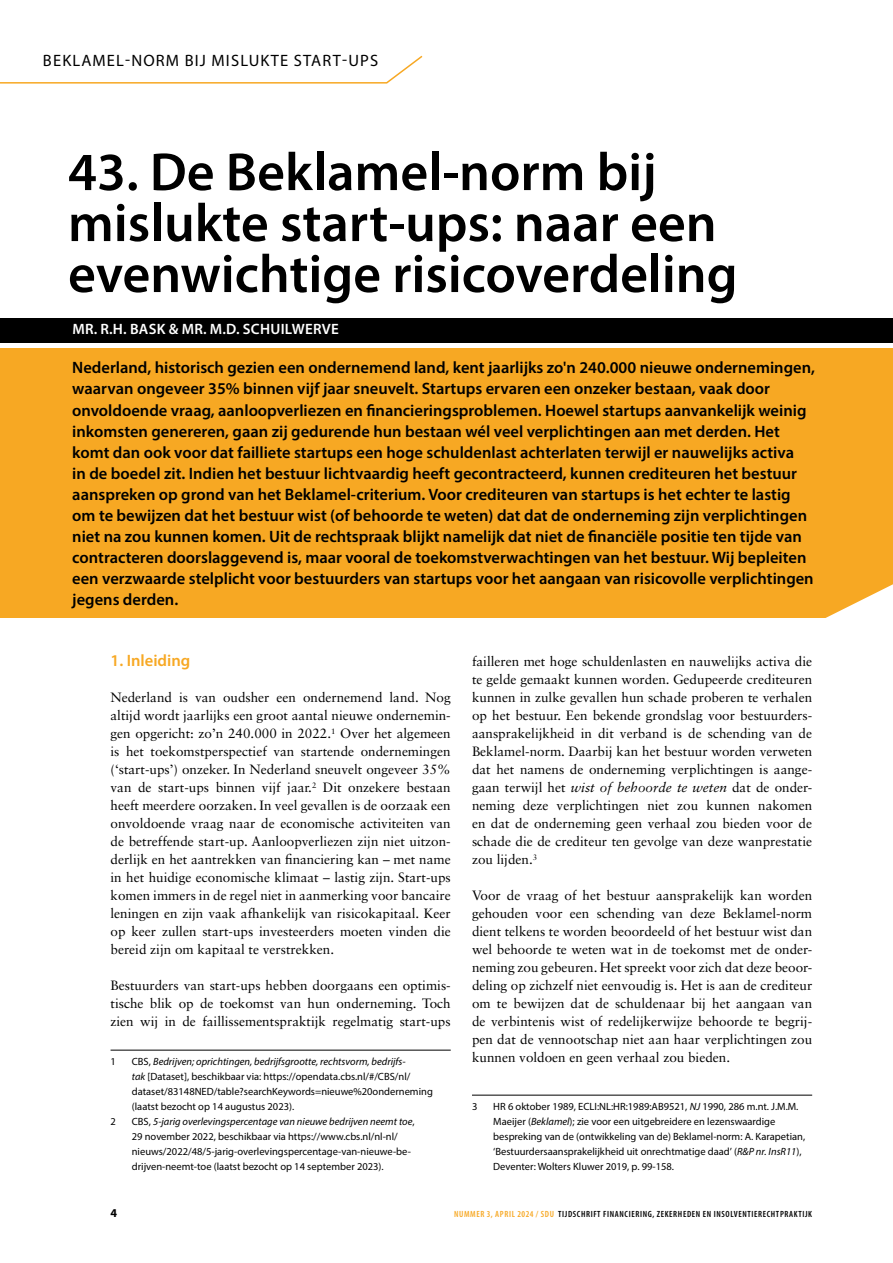
<style>
.page{position:relative;width:893px;height:1263px;background:#fff}
.page>*{position:absolute;margin:0;border:0;box-sizing:border-box;transform-origin:0 0}
.t1{font:600 54px/51px "Myriad Pro";color:#000}
.t2{font:600 16.5px/21px "Myriad Pro";color:#000}
.t3{font:16.5px "Myriad Pro";color:#000}
.t4{font:600 16.5px "Myriad Pro";color:#f7a823}
.t5{font:600 15px "Myriad Pro";letter-spacing:.02em;color:#fff}
.t6{font:13.5px/18px "Sabon LT Std";color:#000;text-align:justify}
.t7{font:700 12px "Myriad Pro";color:#000}
.t8{font:10.5px/15px "Myriad Pro";color:#000}
.t9{font:600 condensed 9px "Myriad Pro";letter-spacing:.07em;color:#000}
.s1{font-style:italic}
.s2{color:#f7a823}
</style>
<div class="page">
<div style="left:0;top:318px;width:893px;height:24px;background:#000"></div>
<svg style="left:0;top:55px;width:423px;height:29px"></svg>
<hr style="left:111px;top:1050px;width:340px;height:1px;background:#000">
<hr style="left:472px;top:1095px;width:340px;height:1px;background:#000">
<div style="left:0;top:348px;width:893px;height:269px;background:#f7a823"></div>
<svg style="left:816px;top:617px;width:77px;height:1px"></svg>
<p class="t3" style="left:43px;top:51px;width:22px">Beklamel</p>
<p class="t3" style="left:125px;top:51px;width:19px">-norm</p>
<p class="t3" style="left:185px;top:51px;width:38px">bij mislukte</p>
<p class="t3" style="left:294px;top:51px;width:11px">start</p>
<p class="t3" style="left:342px;top:51px;width:17px">-ups</p>
<h1 class="t1" style="left:68px;top:145px;width:671px">43. De Beklamel-norm bij mislukte start-ups: naar een evenwichtige risicoverdeling</h1>
<p class="t5" style="left:72px;top:320px;width:268px">MR. R.H. BASK &amp; MR. M.D. SCHUILWERVE</p>
<p class="t2" style="left:72px;top:357px;width:744px">Nederland, historisch gezien een ondernemend land, kent jaarlijks zo'n 240.000 nieuwe ondernemingen, waarvan ongeveer 35% binnen vijf jaar sneuvelt. Startups ervaren een onzeker bestaan, vaak door onvoldoende vraag, aanloopverliezen en financieringsproblemen. Hoewel startups aanvankelijk weinig inkomsten genereren, gaan zij gedurende hun bestaan wél veel verplichtingen aan met derden. Het komt dan ook voor dat failliete startups een hoge schuldenlast achterlaten terwijl er nauwelijks activa<br>in de boedel zit. Indien het bestuur lichtvaardig heeft gecontracteerd, kunnen crediteuren het bestuur aanspreken op grond van het Beklamel-criterium. Voor crediteuren van startups is het echter te lastig om te bewijzen dat het bestuur wist (of behoorde te weten) dat dat de onderneming zijn verplichtingen niet na zou kunnen komen. Uit de rechtspraak blijkt namelijk dat niet de financiële positie ten tijde van contracteren doorslaggevend is, maar vooral de toekomstverwachtingen van het bestuur. Wij bepleiten een verzwaarde stelplicht voor bestuurders van startups voor het aangaan van risicovolle verplichtingen jegens derden.</p>
<p class="t4" style="left:111px;top:650px;width:81px">1. Inleiding</p>
<p class="t6" style="left:111px;top:688px;width:342px">Nederland is van oudsher een ondernemend land. Nog altijd wordt jaarlijks een groot aantal nieuwe ondernemin&shy;gen opgericht: zo’n 240.000 in 2022.<sup>1</sup> Over het algemeen is het toekomstperspectief van startende ondernemingen (‘start-ups’) onzeker. In Nederland sneuvelt ongeveer 35% van de start-ups binnen vijf jaar.<sup>2</sup> Dit onzekere bestaan heeft meerdere oorzaken. In veel gevallen is de oorzaak een onvoldoende vraag naar de economische activiteiten van de betreffende start-up. Aanloopverliezen zijn niet uitzon&shy;derlijk en het aantrekken van financiering kan – met name in het huidige economische klimaat – lastig zijn. Start-ups komen immers in de regel niet in aanmerking voor bancaire leningen en zijn vaak afhankelijk van risicokapitaal. Keer op keer zullen start-ups investeerders moeten vinden die bereid zijn om kapitaal te verstrekken.</p>
<p class="t6" style="left:111px;top:976px;width:342px">Bestuurders van start-ups hebben doorgaans een optimis&shy;tische blik op de toekomst van hun onderneming. Toch zien wij in de faillissementspraktijk regelmatig start-ups</p>
<p class="t8" style="left:111px;top:1054px;width:7px">1</p>
<p class="t8" style="left:132px;top:1054px;width:303px">CBS, <span class="s1">Bedrijven; oprichtingen, bedrijfsgrootte, rechtsvorm, bedrijfs-<br>tak</span> [Dataset], beschikbaar via: https://opendata.cbs.nl/#/CBS/nl/ dataset/83148NED/table?searchKeywords=nieuwe%20onderneming (laatst bezocht op 14 augustus 2023).</p>
<p class="t8" style="left:111px;top:1114px;width:7px">2</p>
<p class="t8" style="left:132px;top:1114px;width:284px">CBS, <span class="s1">5-jarig overlevingspercentage van nieuwe bedrijven neemt toe</span>, 29 november 2022, beschikbaar via https://www.cbs.nl/nl-nl/ nieuws/2022/48/5-jarig-overlevingspercentage-van-nieuwe-be&shy;drijven-neemt-toe (laatst bezocht op 14 september 2023).</p>
<p class="t6" style="left:472px;top:652px;width:342px">failleren met hoge schuldenlasten en nauwelijks activa die te gelde gemaakt kunnen worden. Gedupeerde crediteuren kunnen in zulke gevallen hun schade proberen te verhalen op het bestuur. Een bekende grondslag voor bestuurders&shy;aansprakelijkheid in dit verband is de schending van de Beklamel-norm. Daarbij kan het bestuur worden verweten dat het namens de onderneming verplichtingen is aange&shy;gaan terwijl het <span class="s1">wist of behoorde te weten</span> dat de onder&shy;neming deze verplichtingen niet zou kunnen nakomen en dat de onderneming geen verhaal zou bieden voor de schade die de crediteur ten gevolge van deze wanprestatie zou lijden.<sup>3</sup></p>
<p class="t6" style="left:472px;top:886px;width:342px">Voor de vraag of het bestuur aansprakelijk kan worden gehouden voor een schending van deze Beklamel-norm dient telkens te worden beoordeeld of het bestuur wist dan wel behoorde te weten wat in de toekomst met de onder&shy;neming zou gebeuren. Het spreekt voor zich dat deze beoor&shy;deling op zichzelf niet eenvoudig is. Het is aan de crediteur om te bewijzen dat de schuldenaar bij het aangaan van de verbintenis wist of redelijkerwijze behoorde te begrij&shy;pen dat de vennootschap niet aan haar verplichtingen zou kunnen voldoen en geen verhaal zou bieden.</p>
<p class="t8" style="left:472px;top:1099px;width:7px">3</p>
<p class="t8" style="left:493px;top:1099px;width:313px">HR 6 oktober 1989, ECLI:NL:HR:1989:AB9521, <span class="s1">NJ</span> 1990, 286 m.nt. J.M.M.<br>Maeijer (<span class="s1">Beklamel</span>); zie voor een uitgebreidere en lezenswaardige bespreking van de (ontwikkeling van de) Beklamel-norm: A. Karapetian, ‘Bestuurdersaansprakelijkheid uit onrechtmatige daad’ (<span class="s1">R&amp;P nr. InsR11</span>), Deventer: Wolters Kluwer 2019, p. 99-158.</p>
<p class="t7" style="left:111px;top:1205px;width:8px">4</p>
<p class="t9" style="left:454px;top:1208px;width:360px"><span class="s2">NUMMER 3, APRIL 2024 / SDU</span> TIJDSCHRIFT FINANCIERING, ZEKERHEDEN EN INSOLVENTIERECHTPRAKTIJK</p>
</div>
